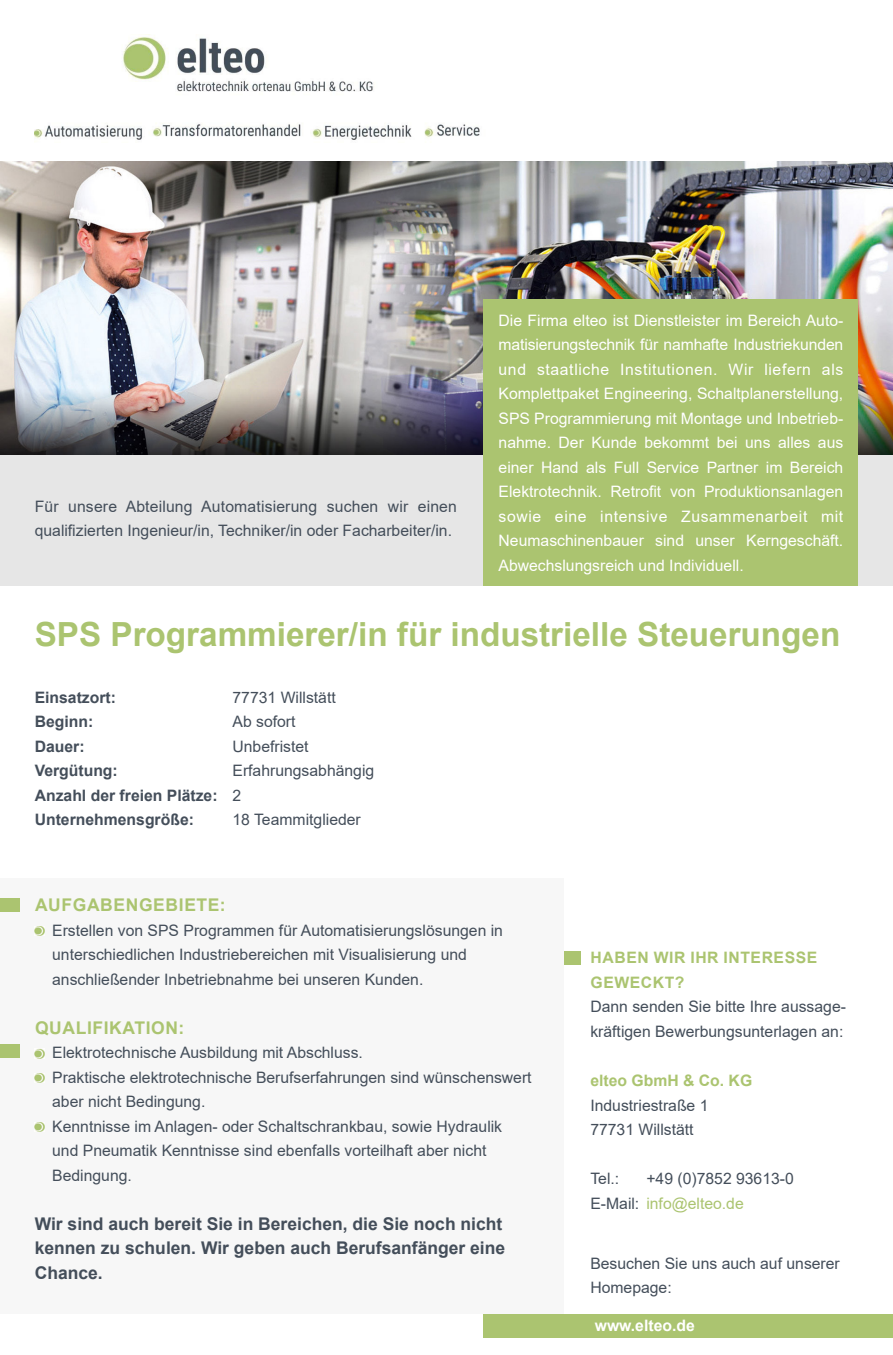
<style>
.page{position:relative;width:893px;height:1355px;background:#fff}
.page>*{position:absolute;margin:0;border:0;box-sizing:border-box;transform-origin:0 0}
.Arial{font:700 33.25px "Arial";color:#abc470}
.Arial-2{font:700 17.5px/24.5px "Arial";color:#444e5a}
.Arial-3{font:700 17.5px "Arial";letter-spacing:.035em;color:#abc470}
.Arial-4{font:15.75px/24.5px "Arial";color:#444e5a}
.Arial-5{font:15.75px/24.5px "Arial";color:#fff;text-align:justify}
.Arial-6{font:700 15.75px "Arial";color:#444e5a}
.Arial-7{font:700 15.75px "Arial";letter-spacing:.035em;color:#abc470}
.Arial-8{font:15.75px "Arial";color:#abc470}
.Arial-9{font:700 15.75px "Arial";color:#abc470}
.Arial-10{font:700 15.75px "Arial";color:#fff}
.s1{font-weight:400}
.s2{color:#444e5a}
</style>
<div class="page">
<div style="left:523px;top:950px;width:57px;height:14px;background:#abc470"></div>
<div style="left:484px;top:1313px;width:409px;height:24px;background:#abc470"></div>
<div style="left:0;top:878px;width:563px;height:435px;background:#f7f7f7"></div>
<div style="left:0;top:441px;width:893px;height:144px;background:#e6e6e6"></div>
<img style="left:0;top:161px;width:893px;height:293px">
<img style="left:35px;top:35px;width:445px;height:105px">
<div style="left:484px;top:299px;width:374px;height:286px;background:#abc470"></div>
<svg style="left:35px;top:926px;width:9px;height:9px"></svg>
<svg style="left:35px;top:1048px;width:9px;height:10px"></svg>
<svg style="left:35px;top:1073px;width:9px;height:9px"></svg>
<svg style="left:35px;top:1122px;width:9px;height:9px"></svg>
<div style="left:0;top:898px;width:19px;height:14px;background:#abc470"></div>
<div style="left:0;top:1044px;width:19px;height:14px;background:#abc470"></div>
<p class="Arial-4" style="left:35px;top:493px;width:424px">Für unsere Abteilung Automatisierung suchen wir einen qualifizierten Ingenieur/in, Techniker/in oder Facharbeiter/in.</p>
<p class="Arial-5" style="left:499px;top:308px;width:346px">Die Firma elteo ist Dienstleister im Bereich Auto&shy;matisierungstechnik für namhafte Industriekunden und staatliche Institutionen. Wir liefern als Komplettpaket Engineering, Schaltplanerstellung, SPS Programmierung mit Montage und Inbetrieb&shy;nahme. Der Kunde bekommt bei uns alles aus einer Hand als Full Service Partner im Bereich Elektrotechnik. Retrofit von Produktionsanlagen sowie eine intensive Zusammenarbeit mit Neumaschinenbauer sind unser Kerngeschäft.<br>Abwechslungsreich und Individuell.</p>
<p class="Arial" style="left:35px;top:610px;width:807px">SPS Programmierer/in für industrielle Steuerungen</p>
<p class="Arial-6" style="left:35px;top:686px;width:83px">Einsatzort:</p>
<p class="Arial-4" style="left:232px;top:684px;width:105px">77731 Willstätt</p>
<p class="Arial-6" style="left:35px;top:710px;width:60px">Beginn:</p>
<p class="Arial-4" style="left:232px;top:709px;width:65px">Ab sofort</p>
<p class="Arial-6" style="left:35px;top:735px;width:51px">Dauer:</p>
<p class="Arial-4" style="left:232px;top:733px;width:78px">Unbefristet</p>
<p class="Arial-6" style="left:35px;top:759px;width:85px">Vergütung:</p>
<p class="Arial-4" style="left:232px;top:758px;width:143px">Erfahrungsabhängig</p>
<p class="Arial-6" style="left:35px;top:784px;width:208px">Anzahl der freien Plätze: <span class="s1">2</span></p>
<p class="Arial-6" style="left:35px;top:808px;width:161px">Unternehmensgröße:</p>
<p class="Arial-4" style="left:232px;top:807px;width:130px">18 Teammitglieder</p>
<p class="Arial-3" style="left:35px;top:892px;width:192px">AUFGABENGEBIETE:</p>
<p class="Arial-4" style="left:52px;top:917px;width:452px">Erstellen von SPS Programmen für Automatisierungslösungen in unterschiedlichen Industriebereichen mit Visualisierung und</p>
<p class="Arial-4" style="left:52px;top:966px;width:373px">anschließender Inbetriebnahme bei unseren Kunden.</p>
<p class="Arial-3" style="left:35px;top:1015px;width:151px">QUALIFIKATION:</p>
<p class="Arial-4" style="left:52px;top:1040px;width:312px">Elektrotechnische Ausbildung mit Abschluss.</p>
<p class="Arial-4" style="left:52px;top:1064px;width:481px">Praktische elektrotechnische Berufserfahrungen sind wünschenswert aber nicht Bedingung.</p>
<p class="Arial-4" style="left:52px;top:1113px;width:451px">Kenntnisse im Anlagen- oder Schaltschrankbau, sowie Hydraulik</p>
<p class="Arial-4" style="left:52px;top:1138px;width:436px">und Pneumatik Kenntnisse sind ebenfalls vorteilhaft aber nicht</p>
<p class="Arial-4" style="left:52px;top:1162px;width:81px">Bedingung.</p>
<p class="Arial-2" style="left:35px;top:1211px;width:472px">Wir sind auch bereit Sie in Bereichen, die Sie noch nicht kennen zu schulen. Wir geben auch Berufsanfänger eine<br>Chance.</p>
<p class="Arial-7" style="left:591px;top:946px;width:228px">HABEN WIR IHR INTERESSE</p>
<p class="Arial-7" style="left:591px;top:971px;width:95px">GEWECKT?</p>
<p class="Arial-4" style="left:590px;top:994px;width:257px">Dann senden Sie bitte Ihre aussage&shy;kräftigen Bewerbungsunterlagen an:</p>
<p class="Arial-9" style="left:590px;top:1069px;width:163px">elteo GbmH &amp; Co. KG</p>
<p class="Arial-4" style="left:590px;top:1092px;width:120px">Industriestraße 1</p>
<p class="Arial-4" style="left:590px;top:1117px;width:105px">77731 Willstätt</p>
<p class="Arial-4" style="left:590px;top:1166px;width:30px">Tel.:</p>
<p class="Arial-4" style="left:646px;top:1166px;width:149px">+49 (0)7852 93613-0</p>
<p class="Arial-8" style="left:590px;top:1192px;width:155px"><span class="s2">E-Mail:</span> info@elteo.de</p>
<p class="Arial-4" style="left:590px;top:1250px;width:251px">Besuchen Sie uns auch auf unserer<br>Homepage:</p>
<p class="Arial-10" style="left:595px;top:1314px;width:102px">www.elteo.de</p>
</div>
